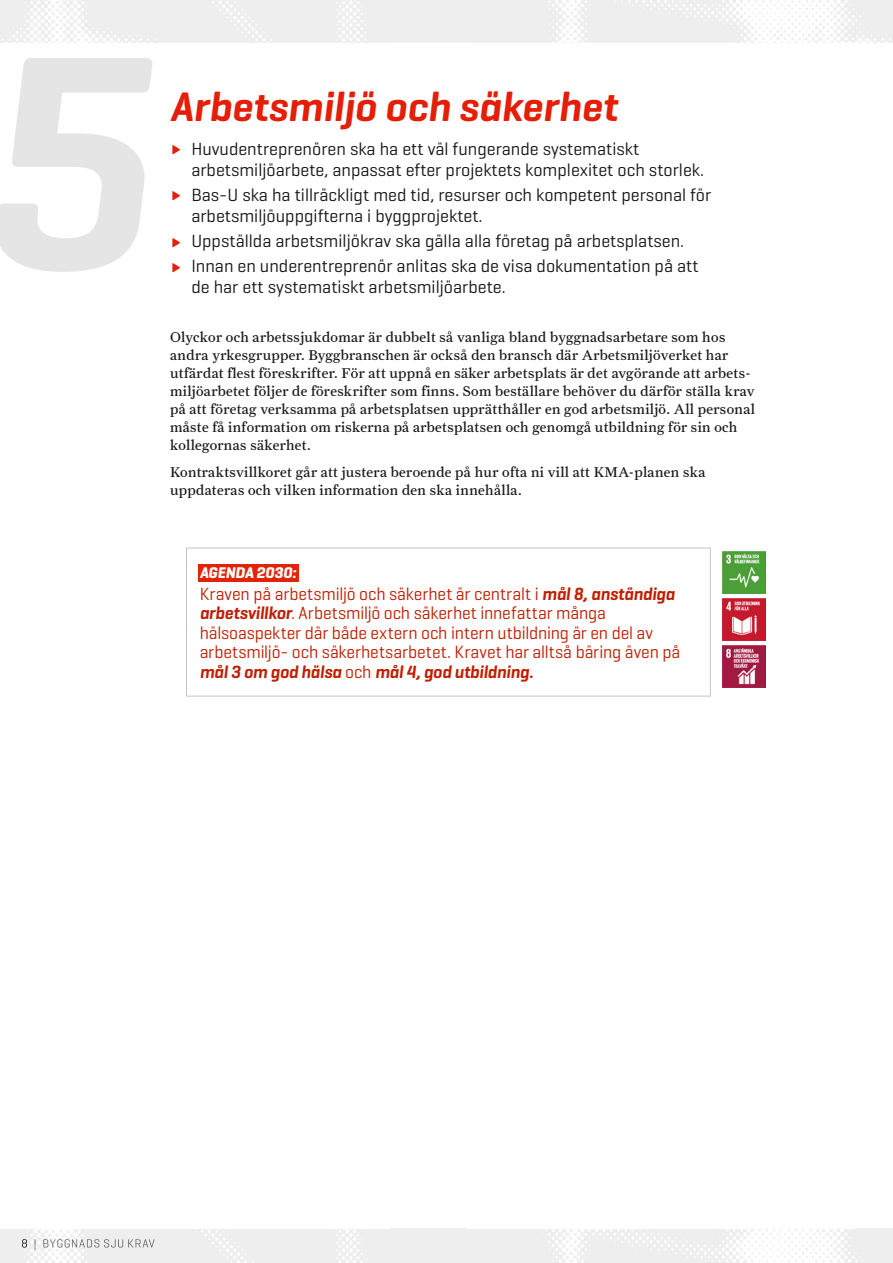
<style>
.page{position:relative;width:893px;height:1263px;background:#fff}
.page>*{position:absolute;margin:0;border:0;box-sizing:border-box;transform-origin:0 0}
.t1{font:italic 600 310.5px "Geogrotesque";color:#e5e5e5}
.t2{font:italic 600 42px "Geogrotesque";color:#e41e07}
.t3{font:18px/21px "Geogrotesque";color:#161614}
.t4{font:18px/19.5px "Geogrotesque";letter-spacing:-.005em;color:#c11e00}
.t5{font:italic 700 15.75px "Geogrotesque";letter-spacing:-.005em;color:#fff}
.t6{font:14.25px/18px "Farnham Text";letter-spacing:.025em;color:#161614}
.s1{font-weight:700;font-size:28.5px;color:#e41e07}
.s2{font-weight:600;font-style:italic}
</style>
<div class="page">
<div style="left:390px;top:1229px;width:76px;height:34px;background:#eee"></div>
<svg style="left:22px;top:1239px;width:5px;height:8px"></svg>
<img style="left:28px;top:1239px;width:133px;height:11px">
<div style="left:390px;top:0;width:76px;height:43px;background:#eee"></div>
<svg style="left:186px;top:548px;width:525px;height:148px"></svg>
<img style="left:723px;top:645px;width:42px;height:43px">
<img style="left:723px;top:598px;width:42px;height:43px">
<img style="left:723px;top:552px;width:42px;height:42px">
<h1 class="t1" style="left:-25px;top:-30px;width:176px">5</h1>
<h2 class="t2" style="left:170px;top:80px;width:449px">Arbetsmiljö och säkerhet</h2>
<p class="t3" style="left:191px;top:137px;width:514px;text-indent:-21px"><span class="s1">∂</span> Huvudentreprenören ska ha ett väl fungerande systematiskt arbetsmiljöarbete, anpassat efter projektets komplexitet och storlek.</p>
<p class="t3" style="left:191px;top:184px;width:522px;text-indent:-21px"><span class="s1">∂</span> Bas-U ska ha tillräckligt med tid, resurser och kompetent personal för arbetsmiljöuppgifterna i byggprojektet.</p>
<p class="t3" style="left:170px;top:228px;width:530px;line-height:25.2px"><span class="s1">∂</span> Uppställda arbetsmiljökrav ska gälla alla företag på arbetsplatsen. <span class="s1">∂</span> Innan en underentreprenör anlitas ska de visa dokumentation på att</p>
<p class="t3" style="left:191px;top:276px;width:316px">de har ett systematiskt arbetsmiljöarbete.</p>
<p class="t6" style="left:170px;top:328px;width:586px">Olyckor och arbetssjukdomar är dubbelt så vanliga bland byggnadsarbetare som hos andra yrkesgrupper. Byggbranschen är också den bransch där Arbetsmiljöverket har utfärdat flest föreskrifter. För att uppnå en säker arbetsplats är det avgörande att arbets&shy;miljöarbetet följer de föreskrifter som finns. Som beställare behöver du därför ställa krav på att företag verksamma på arbetsplatsen upprätthåller en god arbetsmiljö. All personal måste få information om riskerna på arbetsplatsen och genomgå utbildning för sin och kollegornas säkerhet.</p>
<p class="t6" style="left:170px;top:462px;width:537px">Kontraktsvillkoret går att justera beroende på hur ofta ni vill att KMA-planen ska uppdateras och vilken information den ska innehålla.</p>
<p class="t5" style="left:200px;top:563px;width:98px">AGENDA 2030:</p>
<p class="t4" style="left:200px;top:583px;width:482px">Kraven på arbetsmiljö och säkerhet är centralt i <span class="s2">mål 8, anständiga arbetsvillkor</span>. Arbetsmiljö och säkerhet innefattar många hälsoaspekter där både extern och intern utbildning är en del av arbetsmiljö- och säkerhetsarbetet. Kravet har alltså bäring även på <span class="s2">mål 3 om god hälsa</span> och <span class="s2">mål 4, god utbildning.</span></p>
</div>
